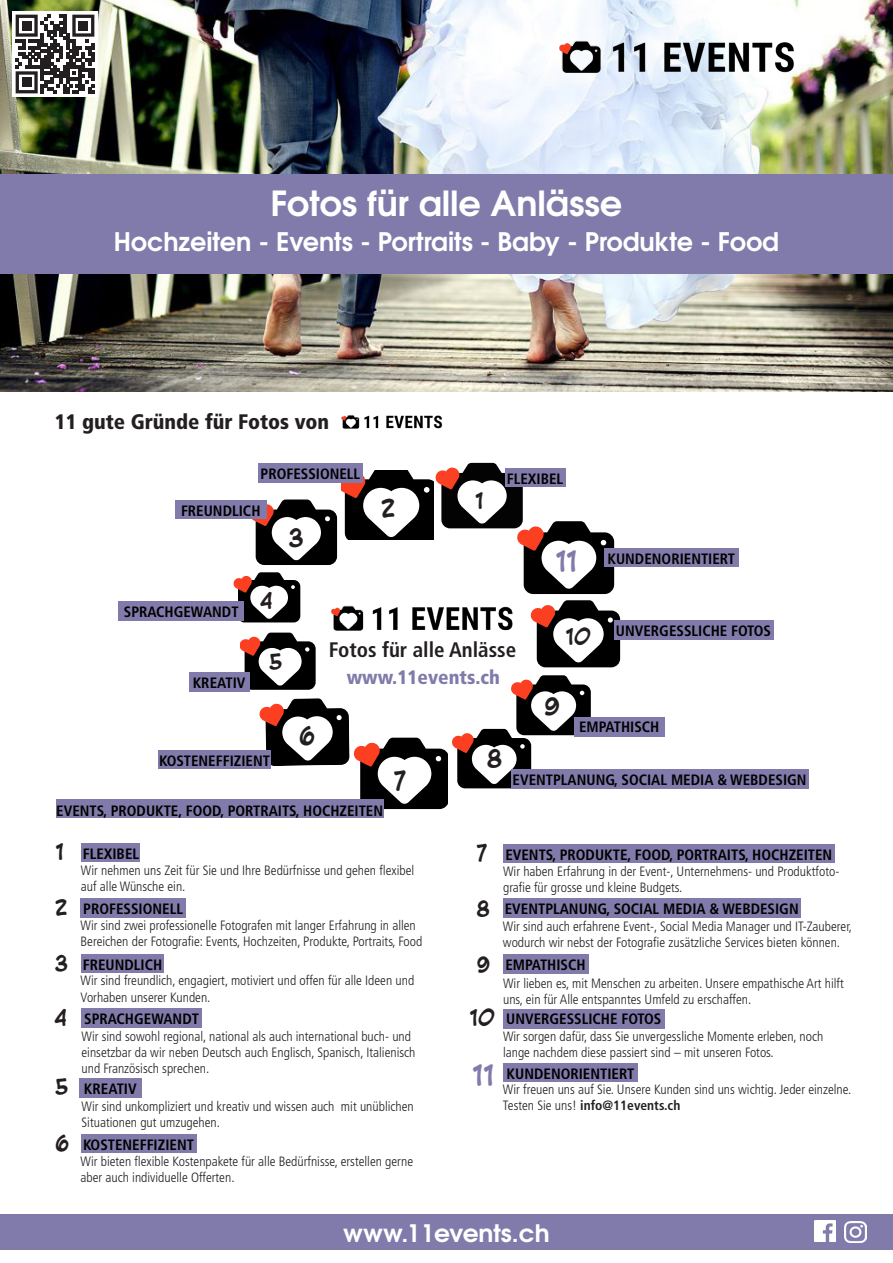
<style>
.page{position:relative;width:893px;height:1263px;background:#fff}
.page>*{position:absolute;margin:0;border:0;box-sizing:border-box;transform-origin:0 0}
.Textkörper___rechtsb{font:700 34.5px "Te X Gyre Adventor";letter-spacing:-.005em;color:#fff}
.t1{font:700 27px "Blambot Casual";color:#807baa}
.Textkörper___rechtsb-2{font:700 25.5px "Te X Gyre Adventor";letter-spacing:-.005em;color:#fff}
.Textkörper___rechtsb-3{font:700 24px "Te X Gyre Adventor";letter-spacing:-.005em;color:#fff;scale:1.04 1}
.t2{font:700 24px "Blambot Casual";color:#231f20}
.t3{font:900 condensed 21px "Frutiger LT Std";color:#231f20}
.t4{font:700 condensed 21px "Frutiger LT Std";color:#231f20}
.t5{font:700 21px "Blambot Casual";color:#231f20}
.t6{font:900 condensed 19.5px "Frutiger LT Std";color:#807baa}
.t7{font:700 condensed 15px "Frutiger LT Std";color:#020000}
.t8{font:300 condensed 13.5px/16.2px "Frutiger LT Std";color:#231f20}
.s1{font-weight:700}
</style>
<div class="page">
<img style="left:0;top:0;width:893px;height:391px">
<img style="left:554px;top:28px;width:247px;height:52px">
<div style="left:0;top:1214px;width:893px;height:36px;background:#807baa"></div>
<img style="left:815px;top:1220px;width:21px;height:21px">
<img style="left:845px;top:1221px;width:21px;height:21px">
<div style="left:12px;top:11px;width:86px;height:86px;background:#fff"></div>
<svg style="left:16px;top:15px;width:79px;height:79px"></svg>
<div style="left:22px;top:21px;width:9px;height:9px;background:#231f20"></div>
<div style="left:79px;top:21px;width:9px;height:9px;background:#231f20"></div>
<div style="left:22px;top:78px;width:9px;height:9px;background:#231f20"></div>
<div style="left:0;top:174px;width:893px;height:100px;background:#807bab"></div>
<div style="left:175px;top:501px;width:91px;height:18px;background:#807baa"></div>
<div style="left:119px;top:602px;width:125px;height:19px;background:#807baa"></div>
<div style="left:189px;top:672px;width:60px;height:20px;background:#807baa"></div>
<div style="left:158px;top:750px;width:113px;height:19px;background:#807baa"></div>
<div style="left:56px;top:800px;width:327px;height:18px;background:#807baa"></div>
<div style="left:574px;top:717px;width:90px;height:19px;background:#807baa"></div>
<div style="left:511px;top:770px;width:297px;height:19px;background:#807baa"></div>
<div style="left:614px;top:620px;width:159px;height:20px;background:#807baa"></div>
<div style="left:604px;top:548px;width:134px;height:19px;background:#807baa"></div>
<img style="left:341px;top:415px;width:102px;height:14px">
<div style="left:82px;top:843px;width:58px;height:19px;background:#807baa"></div>
<div style="left:81px;top:898px;width:105px;height:20px;background:#807baa"></div>
<div style="left:82px;top:954px;width:82px;height:19px;background:#807baa"></div>
<div style="left:82px;top:1008px;width:120px;height:20px;background:#807baa"></div>
<div style="left:79px;top:1078px;width:63px;height:20px;background:#807baa"></div>
<div style="left:81px;top:1134px;width:115px;height:19px;background:#807baa"></div>
<div style="left:503px;top:844px;width:332px;height:18px;background:#807baa"></div>
<div style="left:503px;top:898px;width:297px;height:20px;background:#807baa"></div>
<div style="left:503px;top:954px;width:85px;height:20px;background:#807baa"></div>
<div style="left:503px;top:1009px;width:161px;height:19px;background:#807baa"></div>
<div style="left:503px;top:1063px;width:135px;height:18px;background:#807baa"></div>
<svg style="left:233px;top:463px;width:387px;height:346px"></svg>
<p class="Textkörper___rechtsb" style="left:270px;top:173px;width:353px">Fotos für alle Anlässe</p>
<p class="Textkörper___rechtsb-2" style="left:114px;top:219px;width:667px">Hochzeiten - Events - Portraits - Baby - Produkte - Food</p>
<p class="t3" style="left:55px;top:409px;width:276px">11 gute Gründe für Fotos von</p>
<p class="t7" style="left:261px;top:465px;width:101px">PROFESSIONELL</p>
<p class="t7" style="left:181px;top:502px;width:81px">FREUNDLICH</p>
<p class="t2" style="left:381px;top:494px;width:16px">2</p>
<p class="t7" style="left:124px;top:603px;width:116px">SPRACHGEWANDT</p>
<p class="t5" style="left:261px;top:587px;width:13px">4</p>
<p class="t7" style="left:507px;top:470px;width:58px">FLEXIBEL</p>
<p class="t1" style="left:555px;top:545px;width:23px">11</p>
<p class="t7" style="left:193px;top:673px;width:54px">KREATIV</p>
<p class="t5" style="left:269px;top:649px;width:15px">5</p>
<p class="t4" style="left:329px;top:637px;width:189px">Fotos für alle Anlässe</p>
<p class="t6" style="left:347px;top:665px;width:155px">www.11events.ch</p>
<p class="t5" style="left:565px;top:624px;width:27px">10</p>
<p class="t7" style="left:607px;top:550px;width:129px">KUNDENORIENTIERT</p>
<p class="t7" style="left:616px;top:621px;width:157px">UNVERGESSLICHE FOTOS</p>
<p class="t7" style="left:159px;top:752px;width:112px">KOSTENEFFIZIENT</p>
<p class="t7" style="left:56px;top:801px;width:328px">EVENTS, PRODUKTE, FOOD, PORTRAITS, HOCHZEITEN</p>
<p class="t2" style="left:394px;top:766px;width:13px">7</p>
<p class="t7" style="left:83px;top:845px;width:58px">FLEXIBEL</p>
<p class="t5" style="left:55px;top:894px;width:14px">2</p>
<p class="t5" style="left:55px;top:950px;width:15px">3</p>
<p class="t5" style="left:55px;top:1004px;width:13px">4</p>
<p class="t5" style="left:55px;top:1073px;width:15px">5</p>
<p class="t5" style="left:55px;top:1131px;width:16px">6</p>
<p class="t8" style="left:81px;top:862px;width:335px">Wir nehmen uns Zeit für Sie und Ihre Bedürfnisse und gehen flexibel auf alle Wünsche ein.</p>
<p class="t8" style="left:81px;top:918px;width:343px">Wir sind zwei professionelle Fotografen mit langer Erfahrung in allen<br>Bereichen der Fotografie: Events, Hochzeiten, Produkte, Portraits, Food</p>
<p class="t8" style="left:81px;top:973px;width:335px">Wir sind freundlich, engagiert, motiviert und offen für alle Ideen und<br>Vorhaben unserer Kunden.</p>
<p class="t8" style="left:82px;top:1028px;width:335px">Wir sind sowohl regional, national als auch international buch- und einsetzbar da wir neben Deutsch auch Englisch, Spanisch, Italienisch und Französisch sprechen.</p>
<p class="t8" style="left:82px;top:1098px;width:334px">Wir sind unkompliziert und kreativ und wissen auch mit unüblichen<br>Situationen gut umzugehen.</p>
<p class="t8" style="left:81px;top:1153px;width:334px">Wir bieten flexible Kostenpakete für alle Bedürfnisse, erstellen gerne aber auch individuelle Offerten.</p>
<p class="t7" style="left:83px;top:900px;width:101px">PROFESSIONELL</p>
<p class="t7" style="left:83px;top:956px;width:81px">FREUNDLICH</p>
<p class="t7" style="left:84px;top:1010px;width:116px">SPRACHGEWANDT</p>
<p class="t7" style="left:84px;top:1080px;width:54px">KREATIV</p>
<p class="t7" style="left:83px;top:1136px;width:112px">KOSTENEFFIZIENT</p>
<p class="t7" style="left:579px;top:718px;width:82px">EMPATHISCH</p>
<p class="t7" style="left:513px;top:771px;width:295px">EVENTPLANUNG, SOCIAL MEDIA &amp; WEBDESIGN</p>
<p class="t5" style="left:477px;top:839px;width:12px">7</p>
<p class="t7" style="left:505px;top:846px;width:328px">EVENTS, PRODUKTE, FOOD, PORTRAITS, HOCHZEITEN</p>
<p class="t8" style="left:503px;top:863px;width:338px">Wir haben Erfahrung in der Event-, Unternehmens- und Produktfoto&shy;grafie für grosse und kleine Budgets.</p>
<p class="t7" style="left:505px;top:900px;width:295px">EVENTPLANUNG, SOCIAL MEDIA &amp; WEBDESIGN</p>
<p class="t8" style="left:503px;top:918px;width:351px">Wir sind auch erfahrene Event-, Social Media Manager und IT-Zauberer, wodurch wir nebst der Fotografie zusätzliche Services bieten können.</p>
<p class="t5" style="left:477px;top:951px;width:15px">9</p>
<p class="t7" style="left:505px;top:956px;width:82px">EMPATHISCH</p>
<p class="t5" style="left:469px;top:1005px;width:27px">10</p>
<p class="t8" style="left:503px;top:975px;width:342px">Wir lieben es, mit Menschen zu arbeiten. Unsere empathische Art hilft uns, ein für Alle entspanntes Umfeld zu erschaffen.</p>
<p class="t7" style="left:506px;top:1010px;width:157px">UNVERGESSLICHE FOTOS</p>
<p class="t1" style="left:472px;top:1058px;width:23px">11</p>
<p class="t8" style="left:503px;top:1028px;width:322px">Wir sorgen dafür, dass Sie unvergessliche Momente erleben, noch lange nachdem diese passiert sind – mit unseren Fotos.</p>
<p class="t8" style="left:503px;top:1081px;width:350px">Wir freuen uns auf Sie. Unsere Kunden sind uns wichtig. Jeder einzelne.<br>Testen Sie uns! <span class="s1">info@11events.ch</span></p>
<p class="t7" style="left:507px;top:1064px;width:129px">KUNDENORIENTIERT</p>
<p class="Textkörper___rechtsb-3" style="left:343px;top:1212px;width:200px">www.11events.ch</p>
</div>
